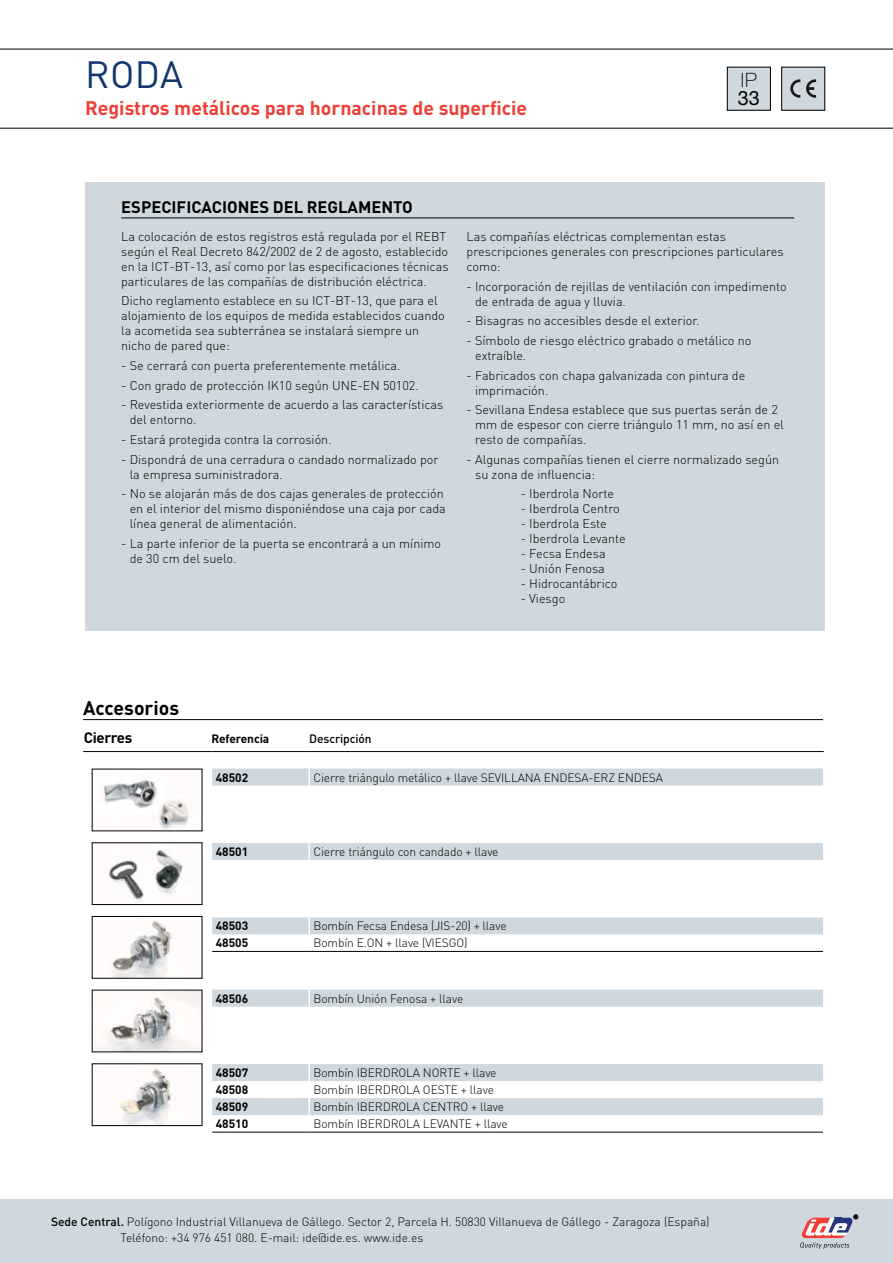
<style>
.page{position:relative;width:893px;height:1263px;background:#fff}
.page>*{position:absolute;margin:0;border:0;box-sizing:border-box;transform-origin:0 0}
.t1{font:37.5px "DIN Pro";color:#12366d}
.t2{font:100 19.8px "Helvetica Neue LT Pro";color:#000}
.t3{font:19.8px "Helvetica Neue LT Pro";color:#000}
.t4{font:700 19.5px "DIN Pro";color:#ef3e35}
.t5{font:700 19.5px "DIN Pro";color:#000}
.t6{font:700 16.5px "DIN Pro";color:#000}
.t7{font:700 15px "DIN Pro";letter-spacing:-.025em;color:#000}
.t8{font:300 12.6px/15px "DIN Pro";color:#000}
.t9{font:300 12px/15.6px "DIN Pro";letter-spacing:-.01em;color:#000}
.t10{font:700 12px "DIN Pro";color:#000}
.t11{font:500 12px "DIN Pro";letter-spacing:-.01em;color:#000}
.s1{font-weight:500}
</style>
<div class="page">
<div style="left:0;top:1199px;width:893px;height:64px;background:#ced8de"></div>
<svg style="left:800px;top:1214px;width:58px;height:35px"></svg>
<hr style="left:0;top:128px;width:893px;height:1px;background:#000">
<hr style="left:0;top:49px;width:893px;height:1px;background:#000">
<svg style="left:85px;top:752px;width:739px;height:380px"></svg>
<svg style="left:212px;top:768px;width:611px;height:347px"></svg>
<hr style="left:211px;top:751px;width:98px;height:1px;background:#000">
<hr style="left:309px;top:751px;width:515px;height:1px;background:#000">
<svg style="left:308px;top:768px;width:2px;height:17px"></svg>
<svg style="left:823px;top:768px;width:1px;height:17px"></svg>
<hr style="left:308px;top:785px;width:2px;height:58px;background:#fff">
<hr style="left:823px;top:785px;width:1px;height:58px;background:#fff">
<svg style="left:308px;top:843px;width:2px;height:17px"></svg>
<svg style="left:823px;top:843px;width:1px;height:17px"></svg>
<hr style="left:308px;top:860px;width:2px;height:57px;background:#fff">
<hr style="left:823px;top:860px;width:1px;height:57px;background:#fff">
<svg style="left:308px;top:917px;width:2px;height:34px"></svg>
<hr style="left:308px;top:951px;width:2px;height:26px;background:#fff">
<svg style="left:308px;top:977px;width:2px;height:30px"></svg>
<svg style="left:823px;top:917px;width:1px;height:90px"></svg>
<hr style="left:308px;top:1007px;width:2px;height:57px;background:#fff">
<hr style="left:823px;top:1007px;width:1px;height:57px;background:#fff">
<svg style="left:308px;top:1064px;width:2px;height:68px"></svg>
<svg style="left:823px;top:1064px;width:1px;height:68px"></svg>
<hr style="left:83px;top:751px;width:128px;height:1px;background:#000">
<svg style="left:211px;top:768px;width:1px;height:17px"></svg>
<hr style="left:211px;top:785px;width:1px;height:58px;background:#fff">
<svg style="left:211px;top:843px;width:1px;height:17px"></svg>
<hr style="left:211px;top:860px;width:1px;height:57px;background:#fff">
<svg style="left:211px;top:917px;width:1px;height:90px"></svg>
<hr style="left:211px;top:1007px;width:1px;height:57px;background:#fff">
<svg style="left:211px;top:1064px;width:1px;height:68px"></svg>
<hr style="left:212px;top:1132px;width:97px;height:1px;background:#000">
<hr style="left:309px;top:1132px;width:514px;height:1px;background:#000">
<hr style="left:212px;top:951px;width:97px;height:1px;background:#000">
<hr style="left:309px;top:951px;width:514px;height:1px;background:#000">
<img style="left:94px;top:771px;width:106px;height:58px">
<img style="left:94px;top:918px;width:106px;height:58px">
<div style="left:92px;top:916px;width:110px;height:62px;border:1px solid #000"></div>
<img style="left:94px;top:992px;width:106px;height:58px">
<img style="left:94px;top:1065px;width:106px;height:59px">
<div style="left:92px;top:1063px;width:110px;height:63px;border:1px solid #000"></div>
<img style="left:94px;top:844px;width:106px;height:59px">
<div style="left:92px;top:842px;width:110px;height:63px;border:1px solid #000"></div>
<hr style="left:83px;top:719px;width:740px;height:1px;background:#000">
<div style="left:727px;top:67px;width:43px;height:43px;background:#ced8de"></div>
<div style="left:727px;top:67px;width:44px;height:43px;border:1px solid #000"></div>
<div style="left:782px;top:67px;width:43px;height:43px;background:#ced8de"></div>
<svg style="left:790px;top:79px;width:10px;height:19px"></svg>
<svg style="left:806px;top:79px;width:10px;height:19px"></svg>
<div style="left:85px;top:183px;width:740px;height:448px;background:#ced8de"></div>
<hr style="left:121px;top:218px;width:673px;height:1px;background:#000">
<h1 class="t1" style="left:85px;top:49px;width:99px">RODA</h1>
<h3 class="t4" style="left:85px;top:94px;width:444px">Registros metálicos para hornacinas de superficie</h3>
<h2 class="t2" style="left:741px;top:68px;width:17px">IP</h2>
<h2 class="t3" style="left:738px;top:86px;width:24px">33</h2>
<h3 class="t6" style="left:121px;top:196px;width:20px">Especi</h3>
<h3 class="t6" style="left:177px;top:196px;width:19px">ficaci</h3>
<h3 class="t6" style="left:227px;top:196px;width:22px">ones</h3>
<h3 class="t6" style="left:273px;top:196px;width:87px">del Reglament</h3>
<h3 class="t6" style="left:402px;top:196px;width:12px">o</h3>
<p class="t8" style="left:121px;top:228px;width:329px">La colocación de estos registros está regulada por el REBT según el Real Decreto 842/2002 de 2 de agosto, establecido en la ICT-BT-13, así como por las especificaciones técnicas particulares de las compañías de distribución eléctrica.</p>
<p class="t8" style="left:121px;top:293px;width:325px">Dicho reglamento establece en su ICT-BT-13, que para el alojamiento de los equipos de medida establecidos cuando la acometida sea subterránea se instalará siempre un nicho de pared que:</p>
<p class="t8" style="left:121px;top:357px;width:281px">- Se cerrará con puerta preferentemente metálica.</p>
<p class="t8" style="left:121px;top:377px;width:299px">- Con grado de protección IK10 según UNE-EN 50102.</p>
<p class="t8" style="left:130px;top:397px;width:315px;text-indent:-9px">- Revestida exteriormente de acuerdo a las características del entorno.</p>
<p class="t8" style="left:121px;top:431px;width:212px">- Estará protegida contra la corrosión.</p>
<p class="t8" style="left:130px;top:451px;width:310px;text-indent:-9px">- Dispondrá de una cerradura o candado normalizado por la empresa suministradora.</p>
<p class="t8" style="left:130px;top:486px;width:318px;text-indent:-9px">- No se alojarán más de dos cajas generales de protección en el interior del mismo disponiéndose una caja por cada línea general de alimentación.</p>
<p class="t8" style="left:130px;top:535px;width:313px;text-indent:-9px">- La parte inferior de la puerta se encontrará a un mínimo de 30 cm del suelo.</p>
<p class="t8" style="left:467px;top:228px;width:318px">Las compañías eléctricas complementan estas prescripciones generales con prescripciones particulares como:</p>
<p class="t8" style="left:475px;top:278px;width:313px;text-indent:-9px">- Incorporación de rejillas de ventilación con impedimento de entrada de agua y lluvia.</p>
<p class="t8" style="left:467px;top:313px;width:234px">- Bisagras no accesibles desde el exterior.</p>
<p class="t8" style="left:475px;top:332px;width:278px;text-indent:-9px">- Símbolo de riesgo eléctrico grabado o metálico no extraíble.</p>
<p class="t8" style="left:475px;top:367px;width:272px;text-indent:-9px">- Fabricados con chapa galvanizada con pintura de imprimación.</p>
<p class="t8" style="left:475px;top:402px;width:310px;text-indent:-9px">- Sevillana Endesa establece que sus puertas serán de 2 mm de espesor con cierre triángulo 11 mm, no así en el resto de compañías.</p>
<p class="t8" style="left:475px;top:451px;width:305px;text-indent:-9px">- Algunas compañías tienen el cierre normalizado según su zona de influencia:</p>
<p class="t8" style="left:521px;top:486px;width:95px">- Iberdrola Norte</p>
<p class="t8" style="left:521px;top:501px;width:101px">- Iberdrola Centro</p>
<p class="t8" style="left:521px;top:516px;width:88px">- Iberdrola Este</p>
<p class="t8" style="left:521px;top:531px;width:107px">- Iberdrola Levante</p>
<p class="t8" style="left:521px;top:546px;width:87px">- Fecsa Endesa</p>
<p class="t8" style="left:521px;top:561px;width:86px">- Unión Fenosa</p>
<p class="t8" style="left:521px;top:576px;width:98px">- Hidrocantábrico</p>
<p class="t8" style="left:521px;top:591px;width:46px">- Viesgo</p>
<h3 class="t5" style="left:83px;top:695px;width:98px">Accesorios</h3>
<p class="t7" style="left:84px;top:727px;width:50px">Cierres</p>
<p class="t10" style="left:211px;top:730px;width:59px">Referencia</p>
<p class="t11" style="left:309px;top:730px;width:64px">Descripción</p>
<p class="t10" style="left:216px;top:769px;width:34px">48502</p>
<p class="t9" style="left:313px;top:769px;width:351px">Cierre triángulo metálico + llave SEVILLANA ENDESA-ERZ ENDESA</p>
<p class="t10" style="left:216px;top:843px;width:34px">48501</p>
<p class="t9" style="left:313px;top:843px;width:187px">Cierre triángulo con candado + llave</p>
<p class="t10" style="left:216px;top:918px;width:34px">48503</p>
<p class="t9" style="left:313px;top:918px;width:195px">Bombín Fecsa Endesa (JIS-20) + llave</p>
<p class="t10" style="left:216px;top:935px;width:34px">48505</p>
<p class="t9" style="left:313px;top:935px;width:156px">Bombín E.ON + llave (VIESGO)</p>
<p class="t10" style="left:216px;top:990px;width:34px">48506</p>
<p class="t9" style="left:313px;top:990px;width:151px">Bombín Unión Fenosa + llave</p>
<p class="t10" style="left:216px;top:1065px;width:34px">48507</p>
<p class="t9" style="left:313px;top:1064px;width:184px">Bombín IBERDROLA NORTE + llave</p>
<p class="t10" style="left:216px;top:1082px;width:34px">48508</p>
<p class="t9" style="left:313px;top:1081px;width:182px">Bombín IBERDROLA OESTE + llave</p>
<p class="t10" style="left:216px;top:1099px;width:34px">48509</p>
<p class="t9" style="left:313px;top:1098px;width:192px">Bombín IBERDROLA CENTRO + llave</p>
<p class="t10" style="left:216px;top:1116px;width:34px">48510</p>
<p class="t9" style="left:313px;top:1115px;width:196px">Bombín IBERDROLA LEVANTE + llave</p>
<p class="t9" style="left:120px;top:1213px;width:591px;text-indent:-69px"><span class="s1">Sede Central.</span> Polígono Industrial Villanueva de Gállego. Sector 2, Parcela H. 50830 Villanueva de Gállego - Zaragoza (España)<br>Teléfono: +34 976 451 080. E-mail: ide@ide.es. www.ide.es</p>
</div>
